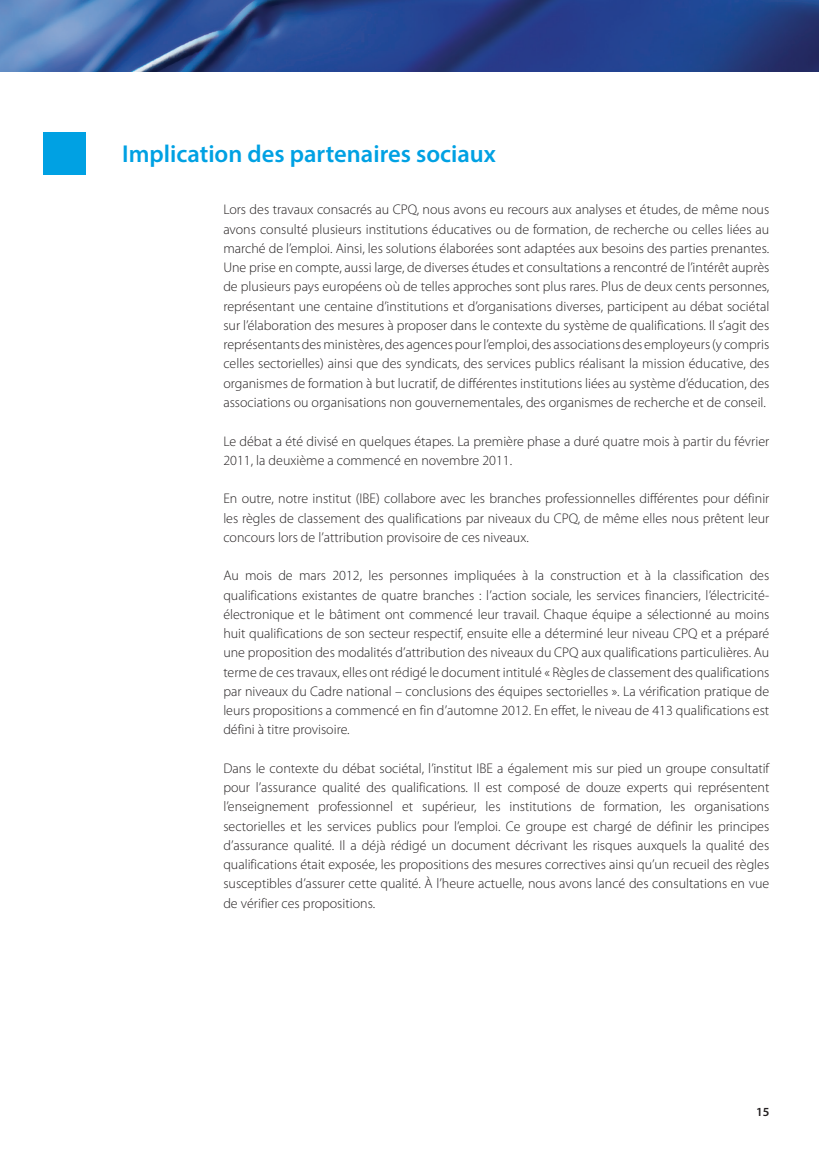
<style>
.page{position:relative;width:819px;height:1166px;background:#fff}
.page>*{position:absolute;margin:0;border:0;box-sizing:border-box;transform-origin:0 0}
.naglowek_01_14--17_6{font:600 24.5px "Myriad Pro";color:#00a1e3}
.txt_8--11{font:300 14px/19.2px "Myriad Pro";color:#231f20;text-align:justify}
.t1{font:600 12.42px "Myriad Pro";color:#231f20}
</style>
<div class="page">
<img style="left:0;top:0;width:819px;height:71px">
<div style="left:43px;top:132px;width:43px;height:43px;background:#00a1e3"></div>
<p class="naglowek_01_14--17_6" style="left:122px;top:138px;width:375px">Implication des partenaires sociaux</p>
<p class="txt_8--11" style="left:223px;top:200px;width:547px">Lors des travaux consacrés au CPQ, nous avons eu recours aux analyses et études, de même nous avons consulté plusieurs institutions éducatives ou de formation, de recherche ou celles liées au marché de l’emploi. Ainsi, les solutions élaborées sont adaptées aux besoins des parties prenantes.<br>Une prise en compte, aussi large, de diverses études et consultations a rencontré de l’intérêt auprès de plusieurs pays européens où de telles approches sont plus rares. Plus de deux cents personnes, représentant une centaine d’institutions et d’organisations diverses, participent au débat sociétal sur l’élaboration des mesures à proposer dans le contexte du système de qualifications. Il s’agit des représentants des ministères, des agences pour l’emploi, des associations des employeurs (y compris celles sectorielles) ainsi que des syndicats, des services publics réalisant la mission éducative, des organismes de formation à but lucratif, de différentes institutions liées au système d’éducation, des associations ou organisations non gouvernementales, des organismes de recherche et de conseil.</p>
<p class="txt_8--11" style="left:223px;top:431px;width:547px">Le débat a été divisé en quelques étapes. La première phase a duré quatre mois à partir du février<br>2011, la deuxième a commencé en novembre 2011.</p>
<p class="txt_8--11" style="left:223px;top:489px;width:547px">En outre, notre institut (IBE) collabore avec les branches professionnelles différentes pour définir les règles de classement des qualifications par niveaux du CPQ, de même elles nous prêtent leur concours lors de l’attribution provisoire de ces niveaux.</p>
<p class="txt_8--11" style="left:223px;top:566px;width:547px">Au mois de mars 2012, les personnes impliquées à la construction et à la classification des qualifications existantes de quatre branches : l’action sociale, les services financiers, l’électricité&shy;électronique et le bâtiment ont commencé leur travail. Chaque équipe a sélectionné au moins huit qualifications de son secteur respectif, ensuite elle a déterminé leur niveau CPQ et a préparé une proposition des modalités d’attribution des niveaux du CPQ aux qualifications particulières. Au terme de ces travaux, elles ont rédigé le document intitulé « Règles de classement des qualifications par niveaux du Cadre national – conclusions des équipes sectorielles ». La vérification pratique de leurs propositions a commencé en fin d’automne 2012. En effet, le niveau de 413 qualifications est défini à titre provisoire.</p>
<p class="txt_8--11" style="left:223px;top:758px;width:547px">Dans le contexte du débat sociétal, l’institut IBE a également mis sur pied un groupe consultatif pour l’assurance qualité des qualifications. Il est composé de douze experts qui représentent l’enseignement professionnel et supérieur, les institutions de formation, les organisations sectorielles et les services publics pour l’emploi. Ce groupe est chargé de définir les principes d’assurance qualité. Il a déjà rédigé un document décrivant les risques auxquels la qualité des qualifications était exposée, les propositions des mesures correctives ainsi qu’un recueil des règles susceptibles d’assurer cette qualité. À l’heure actuelle, nous avons lancé des consultations en vue de vérifier ces propositions.</p>
<p class="t1" style="left:756px;top:1104px;width:15px">15</p>
</div>
